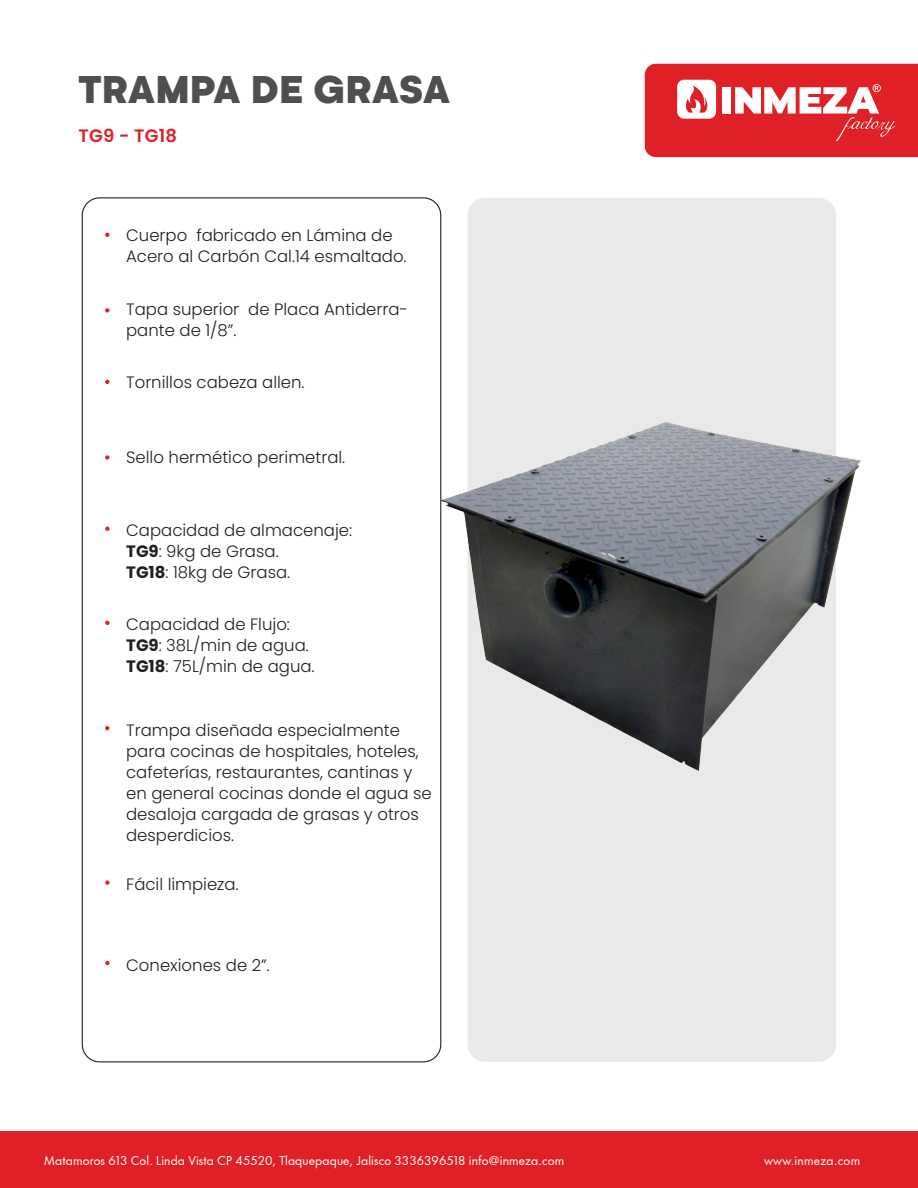
<style>
.page{position:relative;width:918px;height:1188px;background:#fff}
.page>*{position:absolute;margin:0;border:0;box-sizing:border-box;transform-origin:0 0}
.t1{font:36px "Kamerik 205 Regular 8";letter-spacing:.005em;color:#4f4f4f}
.t2{font:600 18px "Poppins";letter-spacing:.01em;color:#df2127}
.t3{font:300 16.5px/21px "Poppins";color:#231f20}
.t4{font:12px "Futura Now Headline";letter-spacing:.015em;color:#fff}
.s1{font-weight:700}
</style>
<div class="page">
<div style="left:0;top:1131px;width:918px;height:57px;background:#df2127"></div>
<svg style="left:645px;top:64px;width:273px;height:93px;background:#e4464b"></svg>
<div style="left:468px;top:198px;width:368px;height:864px;background:#eae9e9;border-radius:17px"></div>
<img style="left:440px;top:405px;width:421px;height:383px">
<svg style="left:105px;top:233px;width:5px;height:4px"></svg>
<svg style="left:105px;top:308px;width:5px;height:5px"></svg>
<svg style="left:105px;top:527px;width:5px;height:4px"></svg>
<svg style="left:105px;top:621px;width:5px;height:4px"></svg>
<svg style="left:105px;top:726px;width:5px;height:4px"></svg>
<svg style="left:105px;top:880px;width:5px;height:5px"></svg>
<svg style="left:105px;top:961px;width:5px;height:4px"></svg>
<svg style="left:105px;top:380px;width:5px;height:4px"></svg>
<svg style="left:105px;top:455px;width:5px;height:5px"></svg>
<h1 class="t1" style="left:79px;top:69px;width:373px">TRAMPA DE GRASA</h1>
<p class="t2" style="left:79px;top:125px;width:100px">TG9 - TG18</p>
<p class="t3" style="left:126px;top:225px;width:282px">Cuerpo fabricado en Lámina de<br>Acero al Carbón Cal.14 esmaltado.</p>
<p class="t3" style="left:126px;top:299px;width:283px">Tapa superior de Placa Antiderra&shy;pante de 1/8”.</p>
<p class="t3" style="left:126px;top:372px;width:180px">Tornillos cabeza allen.</p>
<p class="t3" style="left:126px;top:446px;width:221px">Sello hermético perimetral.</p>
<p class="t3" style="left:126px;top:520px;width:227px">Capacidad de almacenaje:<br><span class="s1">TG9</span>: 9kg de Grasa.<br><span class="s1">TG18</span>: 18kg de Grasa.</p>
<p class="t3" style="left:126px;top:614px;width:190px">Capacidad de Flujo:<br><span class="s1">TG9</span>: 38L/min de agua.<br><span class="s1">TG18</span>: 75L/min de agua.</p>
<p class="t3" style="left:126px;top:719px;width:307px">Trampa diseñada especialmente para cocinas de hospitales, hoteles, cafeterías, restaurantes, cantinas y en general cocinas donde el agua se desaloja cargada de grasas y otros desperdicios.</p>
<p class="t3" style="left:126px;top:874px;width:114px">Fácil limpieza.</p>
<p class="t3" style="left:126px;top:954px;width:145px">Conexiones de 2”.</p>
<p class="t4" style="left:44px;top:1151px;width:521px">Matamoros 613 Col. Linda Vista CP 45520, Tlaquepaque, Jalisco 3336396518 info@inmeza.com</p>
<p class="t4" style="left:764px;top:1151px;width:98px">www.inmeza.com</p>
</div>
